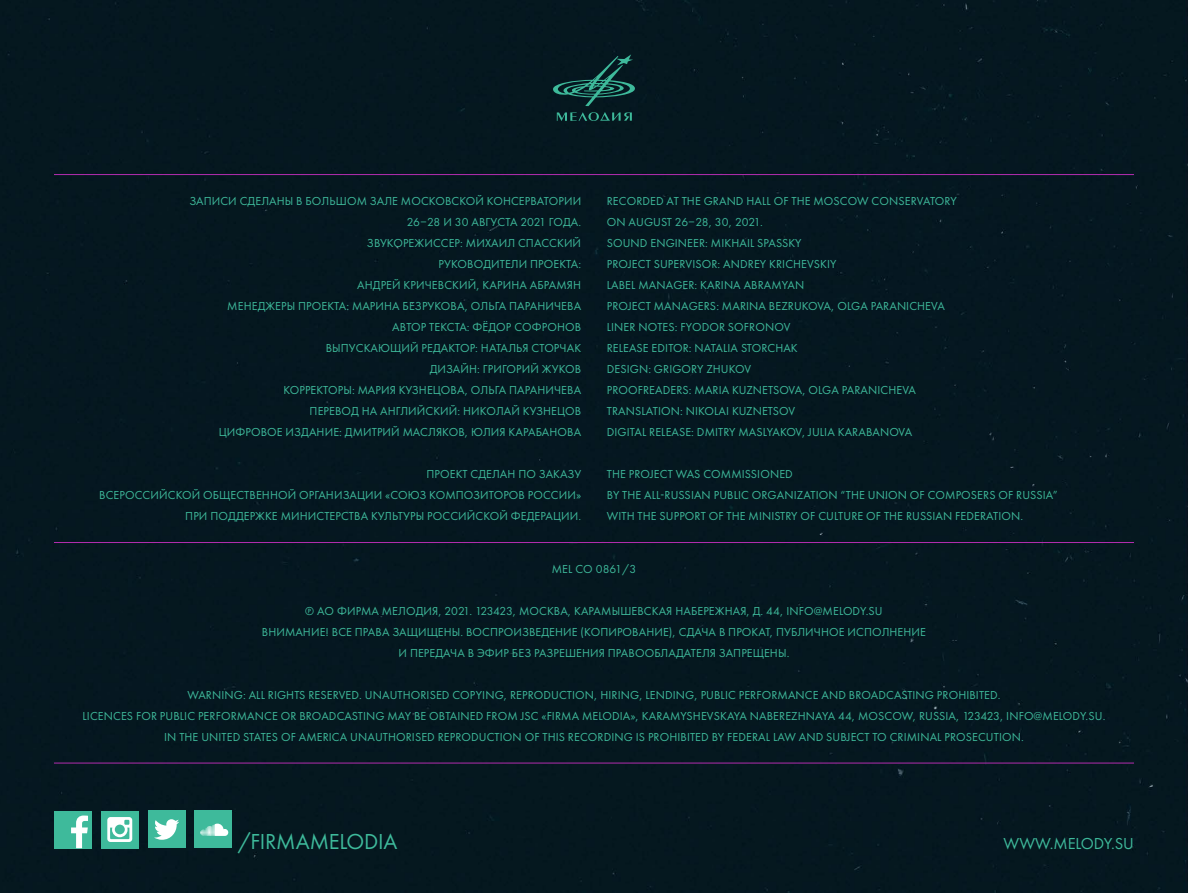
<style>
.page{position:relative;width:1188px;height:893px;background:#fff}
.page>*{position:absolute;margin:0;border:0;box-sizing:border-box;transform-origin:0 0}
.t1{font:22.5px "Futura PT Book";letter-spacing:-.01em;color:#3eba9b}
.t2{font:16.5px "Futura PT Book";letter-spacing:-.005em;color:#3eba9b}
.t3{font:12px/21px "Futura PT Book";letter-spacing:.01em;color:#3eba9b;text-align:center}
</style>
<div class="page">
<div style="left:0;top:0;width:1188px;height:892px;background:#05171f"></div>
<div style="left:54px;top:810px;width:38px;height:38px;background:#3eba9b"></div>
<svg style="left:71px;top:815px;width:17px;height:33px"></svg>
<div style="left:101px;top:810px;width:38px;height:38px;background:#3eba9b"></div>
<svg style="left:107px;top:817px;width:25px;height:25px"></svg>
<div style="left:148px;top:810px;width:38px;height:38px;background:#3eba9b"></div>
<svg style="left:154px;top:819px;width:25px;height:20px"></svg>
<div style="left:194px;top:810px;width:38px;height:38px;background:#3eba9b"></div>
<svg style="left:200px;top:823px;width:28px;height:12px"></svg>
<svg style="left:557px;top:112px;width:75px;height:9px"></svg>
<svg style="left:553px;top:54px;width:82px;height:52px;background:#0f3636"></svg>
<hr style="left:54px;top:542px;width:1080px;height:1px;background:#b32daf">
<hr style="left:54px;top:174px;width:1080px;height:1px;background:#b32daf">
<hr style="left:54px;top:762px;width:1080px;height:1px;background:#b32daf">
<p class="t3" style="left:189px;top:190px;width:393px;text-align:right">ЗАПИСИ СДЕЛАНЫ В БОЛЬШОМ ЗАЛЕ МОСКОВСКОЙ КОНСЕРВАТОРИИ 26–28 И 30 АВГУСТА 2021 ГОДА.<br>ЗВУКОРЕЖИССЕР: МИХАИЛ СПАССКИЙ<br>РУКОВОДИТЕЛИ ПРОЕКТА:<br>АНДРЕЙ КРИЧЕВСКИЙ, КАРИНА АБРАМЯН<br>МЕНЕДЖЕРЫ ПРОЕКТА: МАРИНА БЕЗРУКОВА, ОЛЬГА ПАРАНИЧЕВА<br>АВТОР ТЕКСТА: ФЁДОР СОФРОНОВ<br>ВЫПУСКАЮЩИЙ РЕДАКТОР: НАТАЛЬЯ СТОРЧАК<br>ДИЗАЙН: ГРИГОРИЙ ЖУКОВ<br>КОРРЕКТОРЫ: МАРИЯ КУЗНЕЦОВА, ОЛЬГА ПАРАНИЧЕВА<br>ПЕРЕВОД НА АНГЛИЙСКИЙ: НИКОЛАЙ КУЗНЕЦОВ<br>ЦИФРОВОЕ ИЗДАНИЕ: ДМИТРИЙ МАСЛЯКОВ, ЮЛИЯ КАРАБАНОВА</p>
<p class="t3" style="left:99px;top:463px;width:483px;text-align:right">ПРОЕКТ СДЕЛАН ПО ЗАКАЗУ<br>ВСЕРОССИЙСКОЙ ОБЩЕСТВЕННОЙ ОРГАНИЗАЦИИ «СОЮЗ КОМПОЗИТОРОВ РОССИИ»<br>ПРИ ПОДДЕРЖКЕ МИНИСТЕРСТВА КУЛЬТУРЫ РОССИЙСКОЙ ФЕДЕРАЦИИ.</p>
<p class="t3" style="left:607px;top:190px;width:351px;text-align:left">RECORDED AT THE GRAND HALL OF THE MOSCOW CONSERVATORY ON AUGUST 26–28, 30, 2021.<br>SOUND ENGINEER: MIKHAIL SPASSKY<br>PROJECT SUPERVISOR: ANDREY KRICHEVSKIY<br>LABEL MANAGER: KARINA ABRAMYAN<br>PROJECT MANAGERS: MARINA BEZRUKOVA, OLGA PARANICHEVA LINER NOTES: FYODOR SOFRONOV<br>RELEASE EDITOR: NATALIA STORCHAK<br>DESIGN: GRIGORY ZHUKOV<br>PROOFREADERS: MARIA KUZNETSOVA, OLGA PARANICHEVA TRANSLATION: NIKOLAI KUZNETSOV<br>DIGITAL RELEASE: DMITRY MASLYAKOV, JULIA KARABANOVA</p>
<p class="t3" style="left:607px;top:463px;width:452px;text-align:left">THE PROJECT WAS COMMISSIONED<br>BY THE ALL-RUSSIAN PUBLIC ORGANIZATION “THE UNION OF COMPOSERS OF RUSSIA”<br>WITH THE SUPPORT OF THE MINISTRY OF CULTURE OF THE RUSSIAN FEDERATION.</p>
<p class="t3" style="left:552px;top:558px;width:86px">MEL CO 0861/3</p>
<p class="t3" style="left:262px;top:600px;width:666px">℗ АО ФИРМА МЕЛОДИЯ, 2021. 123423, МОСКВА, КАРАМЫШЕВСКАЯ НАБЕРЕЖНАЯ, Д. 44, INFO@MELODY.SU<br>ВНИМАНИЕ! ВСЕ ПРАВА ЗАЩИЩЕНЫ. ВОСПРОИЗВЕДЕНИЕ (КОПИРОВАНИЕ), СДАЧА В ПРОКАТ, ПУБЛИЧНОЕ ИСПОЛНЕНИЕ<br>И ПЕРЕДАЧА В ЭФИР БЕЗ РАЗРЕШЕНИЯ ПРАВООБЛАДАТЕЛЯ ЗАПРЕЩЕНЫ.</p>
<p class="t3" style="left:83px;top:684px;width:1024px">WARNING: ALL RIGHTS RESERVED. UNAUTHORISED COPYING, REPRODUCTION, HIRING, LENDING, PUBLIC PERFORMANCE AND BROADCASTING PROHIBITED.<br>LICENCES FOR PUBLIC PERFORMANCE OR BROADCASTING MAY BE OBTAINED FROM JSC «FIRMA MELODIA», KARAMYSHEVSKAYA NABEREZHNAYA 44, MOSCOW, RUSSIA, 123423, INFO@MELODY.SU.<br>IN THE UNITED STATES OF AMERICA UNAUTHORISED REPRODUCTION OF THIS RECORDING IS PROHIBITED BY FEDERAL LAW AND SUBJECT TO CRIMINAL PROSECUTION.</p>
<h1 class="t1" style="left:238px;top:827px;width:161px">/FIRMAMELODIA</h1>
<h2 class="t2" style="left:1004px;top:833px;width:132px">WWW.MELODY.SU</h2>
</div>
